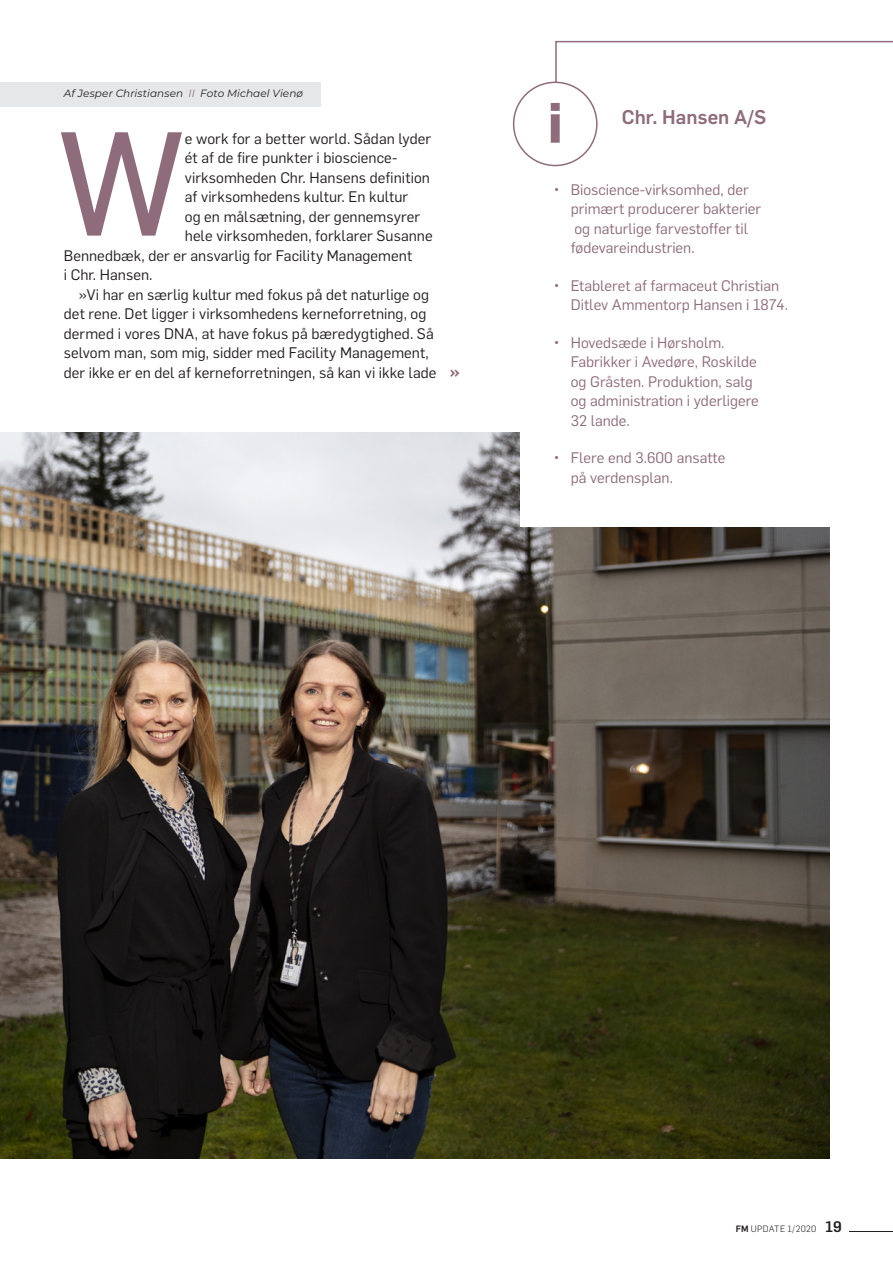
<style>
.page{position:relative;width:893px;height:1263px;background:#fff}
.page>*{position:absolute;margin:0;border:0;box-sizing:border-box;transform-origin:0 0}
.t1{font:144.15px "Flama Basic";color:#8f6c7b}
.t2{font:700 54px "Flama";color:#8f6c7b}
.t3{font:500 19.5px "Flama";color:#8f6c7b}
.t4{font:500 18px "Flama";color:#8f6c7b}
.t5{font:15px "Flama";letter-spacing:.005em;color:#231f20}
.t6{font:15px/19.5px "Flama";color:#8f6c7b}
.t7{font:italic 10.5px "Montserrat";letter-spacing:.01em;color:#231f20}
.t8{font:300 9px "Flama";letter-spacing:.03em;color:#231f20}
.s1{color:#8f6c7b}
.s2{font-weight:500}
.s3{font-weight:500;font-size:15px}
</style>
<div class="page">
<hr style="left:849px;top:1231px;width:44px;height:1px;background:#231f20">
<img style="left:0;top:433px;width:829px;height:726px">
<div style="left:0;top:82px;width:320px;height:24px;background:#e6e7e9"></div>
<div style="left:520px;top:178px;width:373px;height:348px;background:#fff"></div>
<div style="left:513px;top:82px;width:85px;height:84px;border:2px solid #8f6c7b;border-radius:50%"></div>
<svg style="left:554px;top:40px;width:339px;height:44px"></svg>
<p class="t7" style="left:64px;top:86px;width:241px">Af Jesper Christiansen <span class="s1">II</span> Foto Michael Vienø</p>
<h1 class="t1" style="left:58px;top:83px;width:128px">W</h1>
<p class="t5" style="left:185px;top:128px;width:248px">e work for a better world. Sådan lyder</p>
<p class="t5" style="left:185px;top:147px;width:214px">ét af de fire punkter i bioscience-</p>
<p class="t5" style="left:185px;top:167px;width:247px">virksomheden Chr. Hansens definition</p>
<p class="t5" style="left:185px;top:186px;width:225px">af virksomhedens kultur. En kultur</p>
<p class="t5" style="left:185px;top:206px;width:237px">og en målsætning, der gennemsyrer</p>
<p class="t5" style="left:185px;top:225px;width:249px">hele virksomheden, forklarer Susanne</p>
<p class="t5" style="left:64px;top:245px;width:350px">Bennedbæk, der er ansvarlig for Facility Management</p>
<p class="t5" style="left:64px;top:264px;width:90px">i Chr. Hansen.</p>
<p class="t5" style="left:79px;top:284px;width:352px">»Vi har en særlig kultur med fokus på det naturlige og</p>
<p class="t5" style="left:64px;top:303px;width:364px">det rene. Det ligger i virksomhedens kerneforretning, og</p>
<p class="t5" style="left:64px;top:323px;width:372px">dermed i vores DNA, at have fokus på bæredygtighed. Så</p>
<p class="t5" style="left:64px;top:342px;width:367px">selvom man, som mig, sidder med Facility Management,</p>
<p class="t5" style="left:64px;top:362px;width:374px">der ikke er en del af kerneforretningen, så kan vi ikke lade</p>
<p class="t4" style="left:450px;top:359px;width:12px">»</p>
<h2 class="t2" style="left:548px;top:84px;width:16px">i</h2>
<h3 class="t3" style="left:622px;top:103px;width:146px">Chr. Hansen A/S</h3>
<p class="t6" style="left:571px;top:179px;width:192px;text-indent:-17px">• Bioscience-virksomhed, der primært producerer bakterier og naturlige farvestoffer til fødevareindustrien.</p>
<p class="t6" style="left:571px;top:275px;width:219px;text-indent:-17px">• Etableret af farmaceut Christian<br>Ditlev Ammentorp Hansen i 1874.</p>
<p class="t6" style="left:571px;top:332px;width:190px;text-indent:-17px">• Hovedsæde i Hørsholm.<br>Fabrikker i Avedøre, Roskilde og Gråsten. Produktion, salg og administration i yderligere<br>32 lande.</p>
<p class="t6" style="left:571px;top:447px;width:156px;text-indent:-17px">• Flere end 3.600 ansatte på verdensplan.</p>
<p class="t8" style="left:736px;top:1222px;width:108px"><span class="s2">FM</span> UPDATE 1/2020 <span class="s3">19</span></p>
</div>
